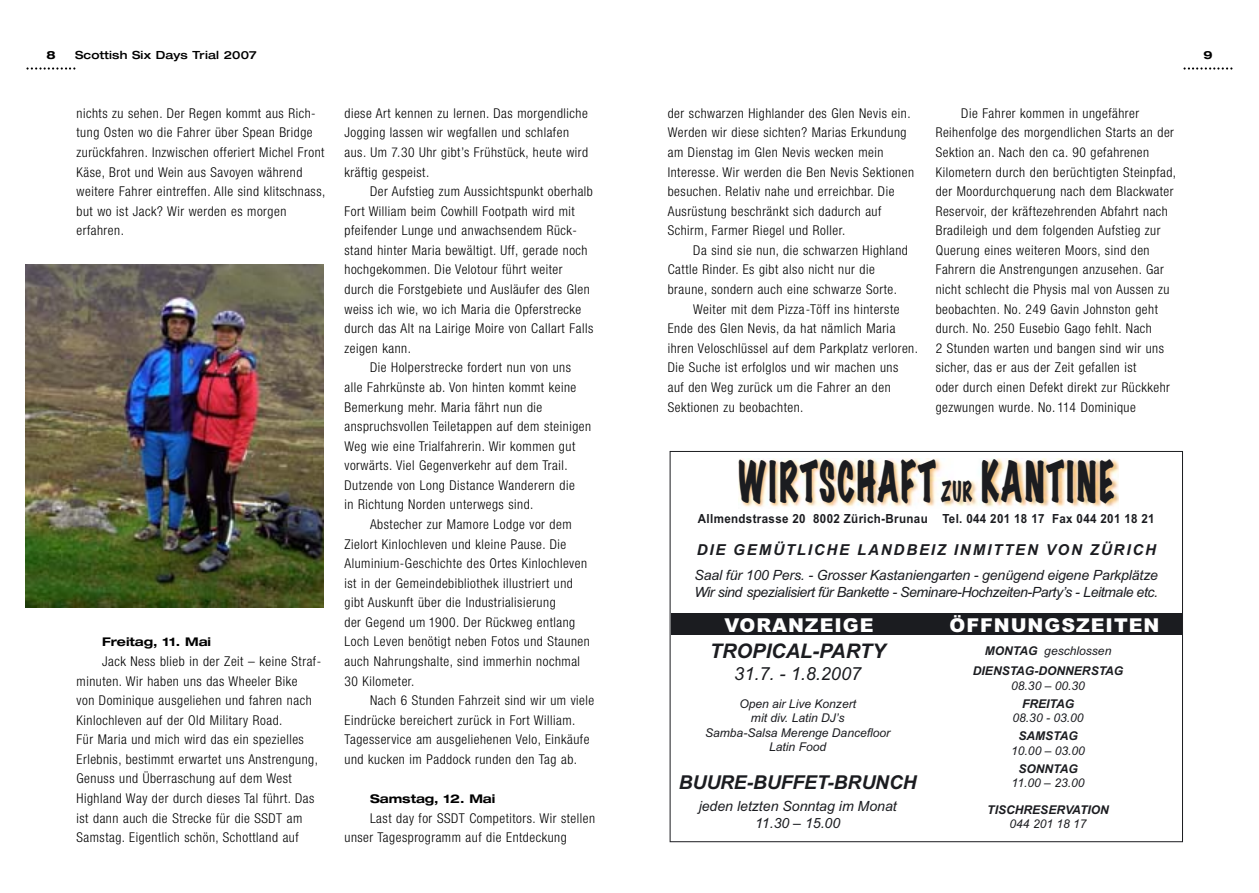
<style>
.page{position:relative;width:1259px;height:893px;background:#fff}
.page>*{position:absolute;margin:0;border:0;box-sizing:border-box;transform-origin:0 0}
.t1{font:expanded 49.95px "Marker Felt";letter-spacing:.07em;color:#1b1c20;scale:.64 1}
.t2{font:italic 700 20.1px "Arial";color:#1b1c20}
.t3{font:900 19.05px "Arial";letter-spacing:.05em;color:#fff}
.t4{font:italic 700 19.05px "Arial";color:#1b1c20}
.t5{font:italic 18.15px "Arial";color:#1b1c20}
.t6{font:italic 700 15.15px "Arial";letter-spacing:.12em;color:#1b1c20}
.t7{font:italic 14.1px/17px "Arial";letter-spacing:-.03em;color:#1b1c20}
.t8{font:italic 14.1px/17px "Arial";letter-spacing:-.01em;color:#1b1c20;text-align:center}
.t9{font:300 condensed 13.5px/19.5px "Helvetica Neue";letter-spacing:.04em;color:#000}
.t10{font:700 12.6px "Arial";letter-spacing:.03em;color:#1b1c20;scale:.92 1}
.t11{font:italic 12px/14.5px "Arial";color:#1b1c20;text-align:center}
.t12{font:italic 700 12px/20.1px "Arial";color:#1b1c20;text-align:center}
.t13{font:700 expanded 12px "Helvetica Neue";color:#000}
.t14{font:500 expanded 11.25px "Helvetica Neue";letter-spacing:.015em;color:#000}
.t15{font:700 expanded 11.25px "Helvetica Neue";color:#000}
.s1{font-size:25.05px}
.s2{font-weight:400}
</style>
<div class="page">
<svg style="left:1183px;top:67px;width:49px;height:3px"></svg>
<svg style="left:26px;top:67px;width:49px;height:3px"></svg>
<svg style="left:669px;top:451px;width:514px;height:391px"></svg>
<div style="left:927px;top:613px;width:255px;height:22px;background:#1b1c20"></div>
<img style="left:26px;top:265px;width:297px;height:342px">
<p class="t15" style="left:46px;top:51px;width:11px">8</p>
<p class="t14" style="left:75px;top:51px;width:183px">Scottish Six Days Trial 2007</p>
<p class="t15" style="left:1203px;top:51px;width:11px">9</p>
<p class="t9" style="left:77px;top:104px;width:250px">nichts zu sehen. Der Regen kommt aus Rich&shy;tung Osten wo die Fahrer über Spean Bridge zurückfahren. Inzwischen offeriert Michel Front Käse, Brot und Wein aus Savoyen während weitere Fahrer eintreffen. Alle sind klitschnass, but wo ist Jack? Wir werden es morgen erfahren.</p>
<p class="t9" style="left:344px;top:104px;width:245px">diese Art kennen zu lernen. Das morgendliche Jogging lassen wir wegfallen und schlafen aus. Um 7.30 Uhr gibt’s Frühstück, heute wird kräftig gespeist.</p>
<p class="t9" style="left:370px;top:183px;width:224px">Der Aufstieg zum Aussichtspunkt oberhalb</p>
<p class="t9" style="left:344px;top:202px;width:232px">Fort William beim Cowhill Footpath wird mit</p>
<p class="t9" style="left:344px;top:222px;width:234px">pfeifender Lunge und anwachsendem Rück-</p>
<p class="t9" style="left:344px;top:242px;width:245px">stand hinter Maria bewältigt. Uff, gerade noch</p>
<p class="t9" style="left:344px;top:261px;width:220px">hochgekommen. Die Velotour führt weiter</p>
<p class="t9" style="left:344px;top:281px;width:247px">durch die Forstgebiete und Ausläufer des Glen</p>
<p class="t9" style="left:344px;top:300px;width:238px">weiss ich wie, wo ich Maria die Opferstrecke</p>
<p class="t9" style="left:344px;top:320px;width:250px">durch das Alt na Lairige Moire von Callart Falls</p>
<p class="t9" style="left:344px;top:339px;width:68px">zeigen kann.</p>
<p class="t9" style="left:370px;top:359px;width:202px">Die Holperstrecke fordert nun von uns</p>
<p class="t9" style="left:344px;top:379px;width:233px">alle Fahrkünste ab. Von hinten kommt keine</p>
<p class="t9" style="left:344px;top:398px;width:199px">Bemerkung mehr. Maria fährt nun die</p>
<p class="t9" style="left:344px;top:418px;width:248px">anspruchsvollen Teiletappen auf dem steinigen</p>
<p class="t9" style="left:344px;top:437px;width:232px">Weg wie eine Trialfahrerin. Wir kommen gut</p>
<p class="t9" style="left:344px;top:457px;width:225px">vorwärts. Viel Gegenverkehr auf dem Trail.</p>
<p class="t9" style="left:344px;top:476px;width:232px">Dutzende von Long Distance Wanderern die</p>
<p class="t9" style="left:344px;top:496px;width:190px">in Richtung Norden unterwegs sind.</p>
<p class="t9" style="left:370px;top:516px;width:203px">Abstecher zur Mamore Lodge vor dem</p>
<p class="t9" style="left:344px;top:535px;width:223px">Zielort Kinlochleven und kleine Pause. Die</p>
<p class="t9" style="left:344px;top:555px;width:244px">Aluminium-Geschichte des Ortes Kinlochleven</p>
<p class="t9" style="left:344px;top:574px;width:230px">ist in der Gemeindebibliothek illustriert und</p>
<p class="t9" style="left:344px;top:594px;width:213px">gibt Auskunft über die Industrialisierung</p>
<p class="t9" style="left:344px;top:613px;width:232px">der Gegend um 1900. Der Rückweg entlang</p>
<p class="t9" style="left:344px;top:633px;width:247px">Loch Leven benötigt neben Fotos und Staunen</p>
<p class="t9" style="left:344px;top:653px;width:237px">auch Nahrungshalte, sind immerhin nochmal</p>
<p class="t9" style="left:344px;top:672px;width:71px">30 Kilometer.</p>
<p class="t9" style="left:370px;top:692px;width:226px">Nach 6 Stunden Fahrzeit sind wir um viele</p>
<p class="t9" style="left:344px;top:711px;width:232px">Eindrücke bereichert zurück in Fort William.</p>
<p class="t9" style="left:344px;top:731px;width:246px">Tagesservice am ausgeliehenen Velo, Einkäufe</p>
<p class="t9" style="left:344px;top:750px;width:234px">und kucken im Paddock runden den Tag ab.</p>
<p class="t13" style="left:370px;top:794px;width:127px">Samstag, 12. Mai</p>
<p class="t9" style="left:344px;top:809px;width:252px;text-indent:26px">Last day for SSDT Competitors. Wir stellen unser Tagesprogramm auf die Entdeckung</p>
<p class="t13" style="left:102px;top:638px;width:111px">Freitag, 11. Mai</p>
<p class="t9" style="left:77px;top:653px;width:246px;text-indent:26px">Jack Ness blieb in der Zeit – keine Straf&shy;minuten. Wir haben uns das Wheeler Bike<br>von Dominique ausgeliehen und fahren nach Kinlochleven auf der Old Military Road.<br>Für Maria und mich wird das ein spezielles Erlebnis, bestimmt erwartet uns Anstrengung, Genuss und Überraschung auf dem West Highland Way der durch dieses Tal führt. Das ist dann auch die Strecke für die SSDT am Samstag. Eigentlich schön, Schottland auf</p>
<p class="t9" style="left:668px;top:104px;width:248px">der schwarzen Highlander des Glen Nevis ein.<br>Werden wir diese sichten? Marias Erkundung am Dienstag im Glen Nevis wecken mein Interesse. Wir werden die Ben Nevis Sektionen besuchen. Relativ nahe und erreichbar. Die Ausrüstung beschränkt sich dadurch auf Schirm, Farmer Riegel und Roller.</p>
<p class="t9" style="left:693px;top:242px;width:216px">Da sind sie nun, die schwarzen Highland</p>
<p class="t9" style="left:668px;top:261px;width:209px">Cattle Rinder. Es gibt also nicht nur die</p>
<p class="t9" style="left:668px;top:281px;width:231px">braune, sondern auch eine schwarze Sorte.</p>
<p class="t9" style="left:693px;top:300px;width:208px">Weiter mit dem Pizza-Töff ins hinterste</p>
<p class="t9" style="left:668px;top:320px;width:229px">Ende des Glen Nevis, da hat nämlich Maria</p>
<p class="t9" style="left:668px;top:339px;width:252px">ihren Veloschlüssel auf dem Parkplatz verloren.</p>
<p class="t9" style="left:668px;top:359px;width:232px">Die Suche ist erfolglos und wir machen uns</p>
<p class="t9" style="left:668px;top:379px;width:224px">auf den Weg zurück um die Fahrer an den</p>
<p class="t9" style="left:668px;top:398px;width:137px">Sektionen zu beobachten.</p>
<p class="t9" style="left:935px;top:104px;width:242px;text-indent:26px">Die Fahrer kommen in ungefährer Reihenfolge des morgendlichen Starts an der Sektion an. Nach den ca. 90 gefahrenen Kilometern durch den berüchtigten Steinpfad, der Moordurchquerung nach dem Blackwater Reservoir, der kräftezehrenden Abfahrt nach Bradileigh und dem folgenden Aufstieg zur Querung eines weiteren Moors, sind den Fahrern die Anstrengungen anzusehen. Gar nicht schlecht die Physis mal von Aussen zu beobachten. No. 249 Gavin Johnston geht durch. No. 250 Eusebio Gago fehlt. Nach<br>2 Stunden warten und bangen sind wir uns sicher, das er aus der Zeit gefallen ist<br>oder durch einen Defekt direkt zur Rückkehr gezwungen wurde. No. 114 Dominique</p>
<h1 class="t1" style="left:738px;top:454px;width:589px">WIRTSCHAFT <span class="s1">ZUR</span> KANTINE</h1>
<p class="t10" style="left:698px;top:511px;width:498px">Allmendstrasse 20 8002 Zürich-Brunau Tel. 044 201 18 17 Fax 044 201 18 21</p>
<p class="t6" style="left:696px;top:541px;width:461px">DIE GEMÜTLICHE LANDBEIZ INMITTEN VON ZÜRICH</p>
<p class="t7" style="left:694px;top:568px;width:465px">Saal für 100 Pers. - Grosser Kastaniengarten - genügend eigene Parkplätze<br>Wir sind spezialisiert für Bankette - Seminare-Hochzeiten-Party’s - Leitmale etc.</p>
<h3 class="t3" style="left:724px;top:614px;width:151px">VORANZEIGE</h3>
<h3 class="t3" style="left:949px;top:614px;width:211px">ÖFFNUNGSZEITEN</h3>
<p class="t12" style="left:973px;top:641px;width:152px">MONTAG <span class="s2">geschlossen<br></span>DIENSTAG-DONNERSTAG</p>
<p class="t11" style="left:1011px;top:679px;width:75px">08.30 – 00.30</p>
<p class="t12" style="left:1022px;top:693px;width:54px">FREITAG</p>
<p class="t11" style="left:1012px;top:712px;width:73px">08.30 - 03.00</p>
<p class="t12" style="left:1018px;top:726px;width:61px">SAMSTAG</p>
<p class="t11" style="left:1011px;top:744px;width:75px">10.00 – 03.00</p>
<p class="t12" style="left:1018px;top:759px;width:61px">SONNTAG</p>
<p class="t11" style="left:1011px;top:777px;width:74px">11.00 – 23.00</p>
<p class="t12" style="left:987px;top:800px;width:123px">TISCHRESERVATION</p>
<p class="t11" style="left:1009px;top:818px;width:79px">044 201 18 17</p>
<h2 class="t2" style="left:710px;top:640px;width:177px">TROPICAL-PARTY</h2>
<h3 class="t5" style="left:734px;top:667px;width:128px">31.7. - 1.8.2007</h3>
<p class="t11" style="left:705px;top:697px;width:187px">Open air Live Konzert<br>mit div. Latin DJ’s<br>Samba-Salsa Merenge Dancefloor<br>Latin Food</p>
<h3 class="t4" style="left:679px;top:771px;width:239px">BUURE-BUFFET-BRUNCH</h3>
<p class="t8" style="left:698px;top:799px;width:200px">jeden letzten Sonntag im Monat<br>11.30 – 15.00</p>
</div>
